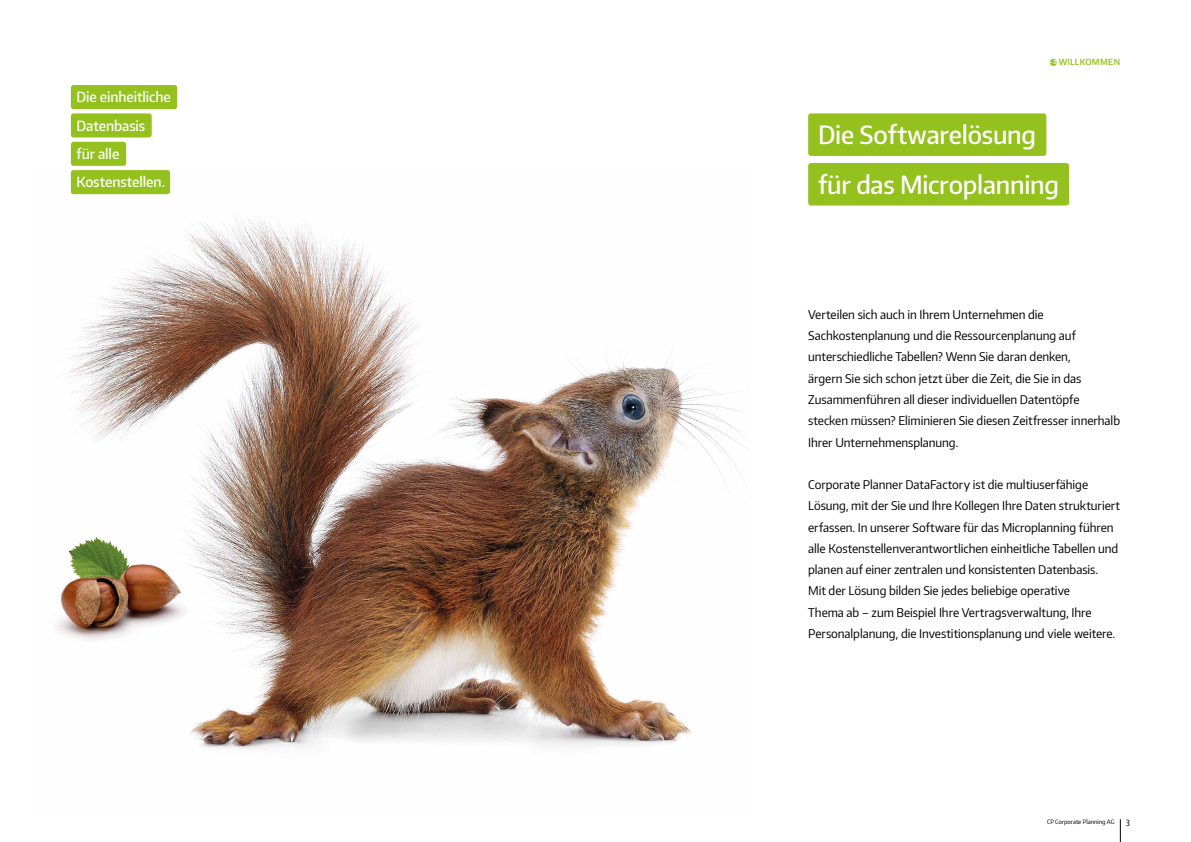
<style>
.page{position:relative;width:1191px;height:842px;background:#fff}
.page>*{position:absolute;margin:0;border:0;box-sizing:border-box;transform-origin:0 0}
.t1{font:25px/49.6px "Encode CP Medium";letter-spacing:-.01em;color:#fff}
.t2{font:14px/28.3px "Encode CP Medium";letter-spacing:-.005em;color:#fff}
.t3{font:12px/21.3px "Encode CP Regular";letter-spacing:-.005em;color:#000}
.t4{font:700 8.5px "Encode CP Semi";letter-spacing:.035em;color:#95c11f}
.t5{font:8.5px "Encode CP Regular";color:#000}
.t6{font:6px "Encode CP Regular";color:#000}
</style>
<div class="page">
<img style="left:69px;top:172px;width:678px;height:577px">
<svg style="left:1120px;top:819px;width:1px;height:23px"></svg>
<svg style="left:1050px;top:59px;width:7px;height:7px"></svg>
<div style="left:808px;top:113px;width:238px;height:43px;background:#95c11f;border-radius:3px"></div>
<div style="left:808px;top:163px;width:261px;height:43px;background:#95c11f;border-radius:3px"></div>
<div style="left:71px;top:85px;width:106px;height:24px;background:#95c11f;border-radius:3px"></div>
<div style="left:71px;top:113px;width:81px;height:24px;background:#95c11f;border-radius:3px"></div>
<div style="left:71px;top:142px;width:55px;height:24px;background:#95c11f;border-radius:3px"></div>
<div style="left:71px;top:170px;width:99px;height:24px;background:#95c11f;border-radius:3px"></div>
<img style="left:56px;top:522px;width:140px;height:132px">
<p class="t2" style="left:77px;top:82px;width:96px">Die einheitliche<br>Datenbasis<br>für alle<br>Kostenstellen.</p>
<p class="t4" style="left:1058px;top:57px;width:63px">WILLKOMMEN</p>
<h1 class="t1" style="left:818px;top:109px;width:242px">Die Softwarelösung für das Microplanning</h1>
<p class="t3" style="left:808px;top:303px;width:313px">Verteilen sich auch in Ihrem Unternehmen die Sachkostenplanung und die Ressourcenplanung auf unterschiedliche Tabellen? Wenn Sie daran denken,<br>ärgern Sie sich schon jetzt über die Zeit, die Sie in das Zusammenführen all dieser individuellen Datentöpfe stecken müssen? Eliminieren Sie diesen Zeitfresser innerhalb Ihrer Unternehmensplanung.</p>
<p class="t3" style="left:808px;top:473px;width:313px">Corporate Planner DataFactory ist die multiuserfähige Lösung, mit der Sie und Ihre Kollegen Ihre Daten strukturiert erfassen. In unserer Software für das Microplanning führen alle Kostenstellenverantwortlichen einheitliche Tabellen und planen auf einer zentralen und konsistenten Datenbasis.<br>Mit der Lösung bilden Sie jedes beliebige operative<br>Thema ab – zum Beispiel Ihre Vertragsverwaltung, Ihre Personalplanung, die Investitionsplanung und viele weitere.</p>
<p class="t6" style="left:1047px;top:818px;width:69px">CP Corporate Planning AG</p>
<p class="t5" style="left:1125px;top:817px;width:6px">3</p>
</div>
